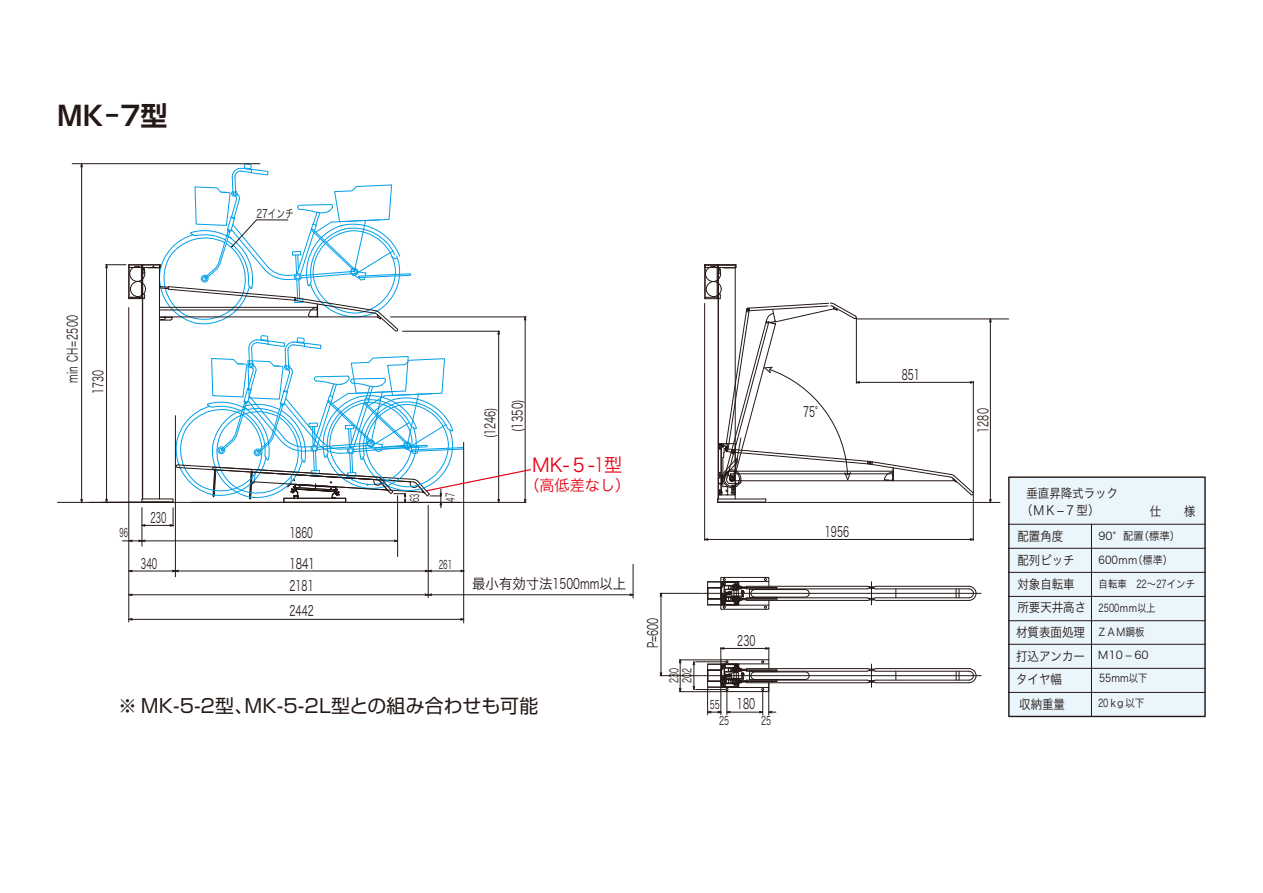
<style>
.page{position:relative;width:1263px;height:893px;background:#fff}
.page>*{position:absolute;margin:0;border:0;box-sizing:border-box;transform-origin:0 0}
.t1{font:700 27px "Shin Go Pro De";color:#231815}
.t2{font:18.9px "Shin Go Pro";letter-spacing:.015em;color:#231815}
.t3{font:18.9px "Hira Kaku Pro W3";color:#e50012}
.t4{font:15.3px "Hira Kaku Pro W3";color:#e50012}
.t5{font:14.1px "Hira Kaku Pro W3";color:#231815;scale:.65 1}
.t6{font:14.1px "Hira Kaku Pro W3";color:#231815;scale:.95 1}
.t7{font:14.1px "Hira Kaku Pro W3";letter-spacing:.05em;color:#231815;scale:.65 1}
.t8{font:14.1px/22.4px "Hira Kaku Pro W3";color:#231815;scale:.68 1}
.t9{font:14.1px "Hira Kaku Pro W3";color:#231815;scale:.64 1}
.t10{font:14.1px "Hira Kaku Pro W3";color:#231815;scale:.69 1}
.t11{font:14.1px "Hira Kaku Pro W3";color:#231815;scale:.62 1}
.t12{font:14.1px "Hira Kaku Pro W3";color:#231815;scale:.59 1}
.t13{font:14.1px "Hira Kaku Pro W3";color:#231815;scale:.57 1}
.t14{font:12.75px/23.2px "Hira Kaku Pro W3";color:#231815;scale:.9 1}
.t15{font:11.85px/12.9px "Hira Kaku Pro W3";color:#231815;scale:.65 1}
.t16{font:11.85px "Hira Kaku Pro W3";color:#231815;scale:.74 1}
.t17{font:11.85px "Hira Kaku Pro W3";color:#231815;scale:.59 1}
.t18{font:11.85px "Hira Kaku Pro W3";color:#231815;scale:.54 1}
.t19{font:11.85px "Hira Kaku Pro W3";color:#231815;scale:.57 1}
.t20{font:11.85px "Hira Kaku Pro W3";color:#231815;scale:.55 1}
.t21{font:10.8px "Hira Kaku Pro W3";color:#231815;scale:.74 1}
.t22{font:10.8px "Hira Kaku Pro W3";color:#231815;scale:.88 1}
.t23{font:10.8px "Hira Kaku Pro W3";color:#231815}
.t24{font:10.8px "Hira Kaku Pro W3";color:#231815;scale:.92 1}
.t25{font:10.8px "Hira Kaku Pro W3";color:#231815;scale:.86 1}
.s1{font-size:10.8px}
</style>
<div class="page">
<div style="left:1009px;top:477px;width:196px;height:239px;background:#eaf5fc"></div>
<hr style="left:1009px;top:644px;width:196px;height:1px;background:#231815">
<hr style="left:1009px;top:620px;width:196px;height:1px;background:#231815">
<hr style="left:1009px;top:524px;width:196px;height:1px;background:#231815">
<hr style="left:1009px;top:596px;width:196px;height:1px;background:#231815">
<hr style="left:1091px;top:524px;width:1px;height:192px;background:#231815">
<hr style="left:1009px;top:692px;width:196px;height:1px;background:#231815">
<hr style="left:1009px;top:572px;width:196px;height:1px;background:#231815">
<hr style="left:1009px;top:668px;width:196px;height:1px;background:#231815">
<hr style="left:1009px;top:548px;width:196px;height:1px;background:#231815">
<div style="left:1008px;top:476px;width:198px;height:241px;border:1px solid #231815"></div>
<hr style="left:990px;top:321px;width:1px;height:179px;background:#231815">
<hr style="left:856px;top:319px;width:153px;height:1px;background:#231815">
<hr style="left:767px;top:502px;width:233px;height:1px;background:#231815">
<hr style="left:707px;top:539px;width:264px;height:1px;background:#231815">
<hr style="left:704px;top:303px;width:1px;height:237px;background:#231815">
<hr style="left:973px;top:495px;width:1px;height:45px;background:#231815">
<hr style="left:705px;top:264px;width:31px;height:1px;background:#231815">
<hr style="left:718px;top:502px;width:48px;height:1px;background:#231815">
<svg style="left:704px;top:265px;width:270px;height:237px"></svg>
<hr style="left:702px;top:593px;width:279px;height:1px;background:#231815">
<hr style="left:702px;top:675px;width:279px;height:1px;background:#231815">
<svg style="left:692px;top:661px;width:3px;height:29px"></svg>
<svg style="left:679px;top:659px;width:2px;height:32px"></svg>
<hr style="left:696px;top:661px;width:30px;height:1px;background:#231815">
<hr style="left:679px;top:660px;width:41px;height:1px;background:#231815">
<hr style="left:696px;top:689px;width:30px;height:1px;background:#231815">
<hr style="left:679px;top:691px;width:41px;height:1px;background:#231815">
<hr style="left:661px;top:595px;width:1px;height:79px;background:#231815">
<hr style="left:660px;top:593px;width:41px;height:1px;background:#231815">
<hr style="left:660px;top:675px;width:41px;height:1px;background:#231815">
<svg style="left:956px;top:589px;width:4px;height:8px"></svg>
<svg style="left:968px;top:585px;width:9px;height:16px"></svg>
<svg style="left:866px;top:582px;width:11px;height:23px"></svg>
<hr style="left:875px;top:597px;width:94px;height:1px;background:#231815">
<hr style="left:875px;top:600px;width:94px;height:1px;background:#231815">
<hr style="left:875px;top:588px;width:94px;height:1px;background:#231815">
<hr style="left:875px;top:586px;width:94px;height:1px;background:#231815">
<svg style="left:805px;top:589px;width:5px;height:8px"></svg>
<hr style="left:755px;top:589px;width:50px;height:1px;background:#231815">
<svg style="left:707px;top:577px;width:70px;height:33px"></svg>
<hr style="left:771px;top:600px;width:96px;height:1px;background:#231815">
<hr style="left:771px;top:597px;width:96px;height:1px;background:#231815">
<hr style="left:771px;top:588px;width:96px;height:1px;background:#231815">
<hr style="left:771px;top:586px;width:96px;height:1px;background:#231815">
<hr style="left:875px;top:668px;width:94px;height:1px;background:#231815">
<hr style="left:771px;top:668px;width:96px;height:1px;background:#231815">
<hr style="left:771px;top:671px;width:96px;height:1px;background:#231815">
<hr style="left:875px;top:671px;width:94px;height:1px;background:#231815">
<hr style="left:755px;top:679px;width:50px;height:1px;background:#231815">
<svg style="left:805px;top:671px;width:5px;height:9px"></svg>
<hr style="left:771px;top:680px;width:96px;height:1px;background:#231815">
<hr style="left:771px;top:682px;width:96px;height:1px;background:#231815">
<hr style="left:875px;top:682px;width:94px;height:1px;background:#231815">
<hr style="left:875px;top:680px;width:94px;height:1px;background:#231815">
<svg style="left:956px;top:671px;width:4px;height:9px"></svg>
<svg style="left:968px;top:668px;width:9px;height:15px"></svg>
<svg style="left:866px;top:664px;width:11px;height:23px"></svg>
<svg style="left:707px;top:647px;width:70px;height:68px"></svg>
<hr style="left:729px;top:712px;width:31px;height:1px;background:#231815">
<hr style="left:129px;top:594px;width:299px;height:1px;background:#231815">
<hr style="left:129px;top:619px;width:334px;height:1px;background:#231815">
<hr style="left:175px;top:571px;width:253px;height:1px;background:#231815">
<hr style="left:58px;top:502px;width:80px;height:1px;background:#231815">
<hr style="left:633px;top:564px;width:1px;height:34px;background:#231815">
<hr style="left:397px;top:496px;width:1px;height:61px;background:#231815">
<hr style="left:128px;top:308px;width:1px;height:314px;background:#231815">
<hr style="left:175px;top:416px;width:1px;height:161px;background:#231815">
<hr style="left:429px;top:594px;width:204px;height:1px;background:#231815">
<svg style="left:172px;top:569px;width:7px;height:3px"></svg>
<hr style="left:129px;top:571px;width:46px;height:1px;background:#231815">
<hr style="left:428px;top:571px;width:36px;height:1px;background:#231815">
<svg style="left:128px;top:539px;width:18px;height:2px"></svg>
<hr style="left:122px;top:541px;width:275px;height:1px;background:#231815">
<hr style="left:142px;top:508px;width:1px;height:38px;background:#231815">
<hr style="left:428px;top:505px;width:1px;height:93px;background:#231815">
<hr style="left:463px;top:442px;width:1px;height:181px;background:#231815">
<hr style="left:72px;top:163px;width:188px;height:1px;background:#231815">
<hr style="left:81px;top:164px;width:1px;height:338px;background:#231815">
<svg style="left:424px;top:569px;width:8px;height:4px"></svg>
<svg style="left:424px;top:593px;width:8px;height:3px"></svg>
<svg style="left:128px;top:593px;width:5px;height:3px"></svg>
<svg style="left:128px;top:618px;width:5px;height:3px"></svg>
<svg style="left:105px;top:164px;width:426px;height:363px"></svg>
<h1 class="t1" style="left:57px;top:93px;width:112px">MK－7型</h1>
<p class="t16" style="left:256px;top:203px;width:52px">27インチ</p>
<p class="t7" style="left:60px;top:383px;width:107px;rotate:-90deg">min CH=2500</p>
<p class="t9" style="left:86px;top:394px;width:39px;rotate:-90deg">1730</p>
<p class="t20" style="left:120px;top:522px;width:17px">96</p>
<p class="t13" style="left:150px;top:505px;width:29px">230</p>
<p class="t11" style="left:290px;top:520px;width:39px">1860</p>
<p class="t18" style="left:404px;top:502px;width:17px;rotate:-90deg">63</p>
<p class="t19" style="left:440px;top:502px;width:17px;rotate:-90deg">47</p>
<p class="t8" style="left:289px;top:552px;width:39px">1841<br>2181</p>
<p class="t9" style="left:290px;top:599px;width:39px">2442</p>
<p class="t12" style="left:141px;top:551px;width:29px">340</p>
<p class="t17" style="left:439px;top:554px;width:25px">261</p>
<p class="t5" style="left:478px;top:438px;width:49px;rotate:-90deg">(1246)</p>
<p class="t10" style="left:505px;top:432px;width:49px;rotate:-90deg">(1350)</p>
<h2 class="t3" style="left:532px;top:448px;width:92px">MK-５-1型</h2>
<p class="t4" style="left:524px;top:472px;width:107px">（高低差なし）</p>
<p class="t6" style="left:472px;top:571px;width:164px">最小有効寸法1500mm以上</p>
<h2 class="t2" style="left:118px;top:690px;width:422px">※ MK-5-2型、MK-5-2L型との組み合わせも可能</h2>
<p class="t5" style="left:640px;top:648px;width:48px;rotate:-90deg">P=600</p>
<p class="t15" style="left:667px;top:683px;width:25px;rotate:-90deg">230<br>202</p>
<p class="t5" style="left:737px;top:628px;width:29px">230</p>
<p class="t15" style="left:719px;top:696px;width:17px;line-height:15.6px;text-indent:-9px">55<br>25</p>
<p class="t5" style="left:737px;top:691px;width:29px">180</p>
<p class="t15" style="left:761px;top:713px;width:17px">25</p>
<p class="t5" style="left:803px;top:399px;width:24px">75°</p>
<p class="t5" style="left:825px;top:519px;width:39px">1956</p>
<p class="t5" style="left:902px;top:362px;width:29px">851</p>
<p class="t5" style="left:971px;top:433px;width:39px;rotate:-90deg">1280</p>
<p class="t14" style="left:1021px;top:483px;width:109px;line-height:17.1px;text-indent:5px">垂直昇降式ラック（ＭＫ-７型）</p>
<p class="t14" style="left:1150px;top:498px;width:52px">仕　　様</p>
<p class="t14" style="left:1017px;top:524px;width:52px">配置角度</p>
<p class="t23" style="left:1098px;top:526px;width:83px">90° 配置（標準）</p>
<p class="t14" style="left:1017px;top:548px;width:65px">配列ピッチ</p>
<p class="t24" style="left:1098px;top:550px;width:82px">600ｍｍ（標準）</p>
<p class="t14" style="left:1017px;top:572px;width:65px">対象自転車</p>
<p class="t22" style="left:1098px;top:574px;width:111px">自転車　22～27インチ</p>
<p class="t21" style="left:1098px;top:599px;width:78px">2500ｍｍ以上</p>
<p class="t14" style="left:1017px;top:595px;width:78px">所要天井高さ</p>
<p class="t14" style="left:1016px;top:620px;width:149px">材質表面処理 <span class="s1">ＺＡＭ鋼板</span>打込アンカー <span class="s1">Ｍ10 - 60</span></p>
<p class="t21" style="left:1098px;top:693px;width:64px">20ｋｇ以下</p>
<p class="t14" style="left:1016px;top:667px;width:52px">タイヤ幅</p>
<p class="t25" style="left:1099px;top:668px;width:57px">55mm以下</p>
<p class="t14" style="left:1019px;top:691px;width:52px">収納重量</p>
</div>
